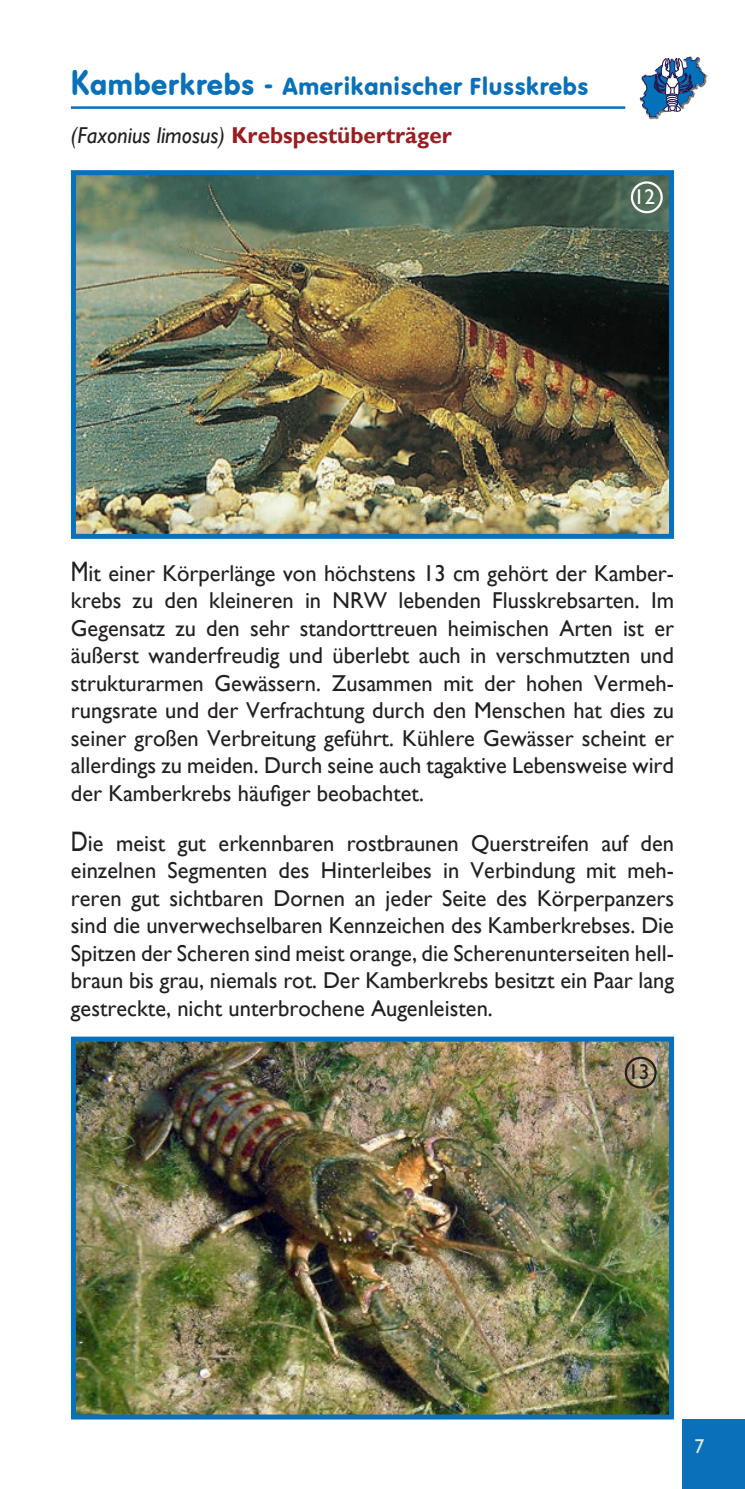
<style>
.page{position:relative;width:745px;height:1489px;background:#fff}
.page>*{position:absolute;margin:0;border:0;box-sizing:border-box;transform-origin:0 0}
.t1{font:25.5px "VAG Round";color:#0970b9}
.t2{font:23px/27.5px "Gill Sans";color:#231f20;text-align:justify}
.t3{font:700 23px "Gill Sans";color:#981e21}
.t4{font:21.25px "Gill Sans";color:#231f20}
.t5{font:21.25px "Gill Sans";color:#fff}
.t6{font:20px "Gill Sans";color:#e6e7e9}
.s1{font-size:37.5px}
.s2{font-size:30.5px}
.s3{font-weight:400;font-style:italic;color:#231f20}
.s4{font-size:28px}
</style>
<div class="page">
<img style="left:649px;top:74px;width:58px;height:45px">
<svg style="left:639px;top:56px;width:66px;height:62px"></svg>
<img style="left:77px;top:176px;width:590px;height:357px">
<div style="left:71px;top:170px;width:602px;height:369px;border:5px solid #0970b9"></div>
<img style="left:77px;top:1042px;width:590px;height:371px">
<div style="left:71px;top:1036px;width:602px;height:383px;border:5px solid #0970b9"></div>
<hr style="left:71px;top:106px;width:554px;height:3px;background:#0970b9">
<div style="left:624px;top:1056px;width:32px;height:32px;border:2px solid #231f20;border-radius:50%"></div>
<div style="left:630px;top:181px;width:32px;height:32px;border:2px solid #fff;border-radius:50%"></div>
<div style="left:682px;top:1419px;width:62px;height:69px;background:#0970b9"></div>
<p class="t1" style="left:71px;top:72px;width:519px"><span class="s1">K</span><span class="s2">amberkrebs -</span> Amerikanischer Flusskrebs</p>
<p class="t3" style="left:71px;top:122px;width:382px"><span class="s3">(Faxonius limosus)</span> Krebspestüberträger</p>
<p class="t5" style="left:633px;top:184px;width:23px">12</p>
<p class="t2" style="left:71px;top:559px;width:604px"><span class="s4">M</span>it einer Körperlänge von höchstens 13 cm gehört der Kamber&shy;krebs zu den kleineren in NRW lebenden Flusskrebsarten. Im Gegensatz zu den sehr standorttreuen heimischen Arten ist er äußerst wanderfreudig und überlebt auch in verschmutzten und strukturarmen Gewässern. Zusammen mit der hohen Vermeh&shy;rungsrate und der Verfrachtung durch den Menschen hat dies zu seiner großen Verbreitung geführt. Kühlere Gewässer scheint er allerdings zu meiden. Durch seine auch tagaktive Lebensweise wird der Kamberkrebs häufiger beobachtet.</p>
<p class="t2" style="left:71px;top:829px;width:604px"><span class="s4">D</span>ie meist gut erkennbaren rostbraunen Querstreifen auf den einzelnen Segmenten des Hinterleibes in Verbindung mit meh&shy;reren gut sichtbaren Dornen an jeder Seite des Körperpanzers sind die unverwechselbaren Kennzeichen des Kamberkrebses. Die Spitzen der Scheren sind meist orange, die Scherenunterseiten hell&shy;braun bis grau, niemals rot. Der Kamberkrebs besitzt ein Paar lang gestreckte, nicht unterbrochene Augenleisten.</p>
<p class="t4" style="left:628px;top:1059px;width:23px">13</p>
<p class="t6" style="left:694px;top:1434px;width:11px">7</p>
</div>
